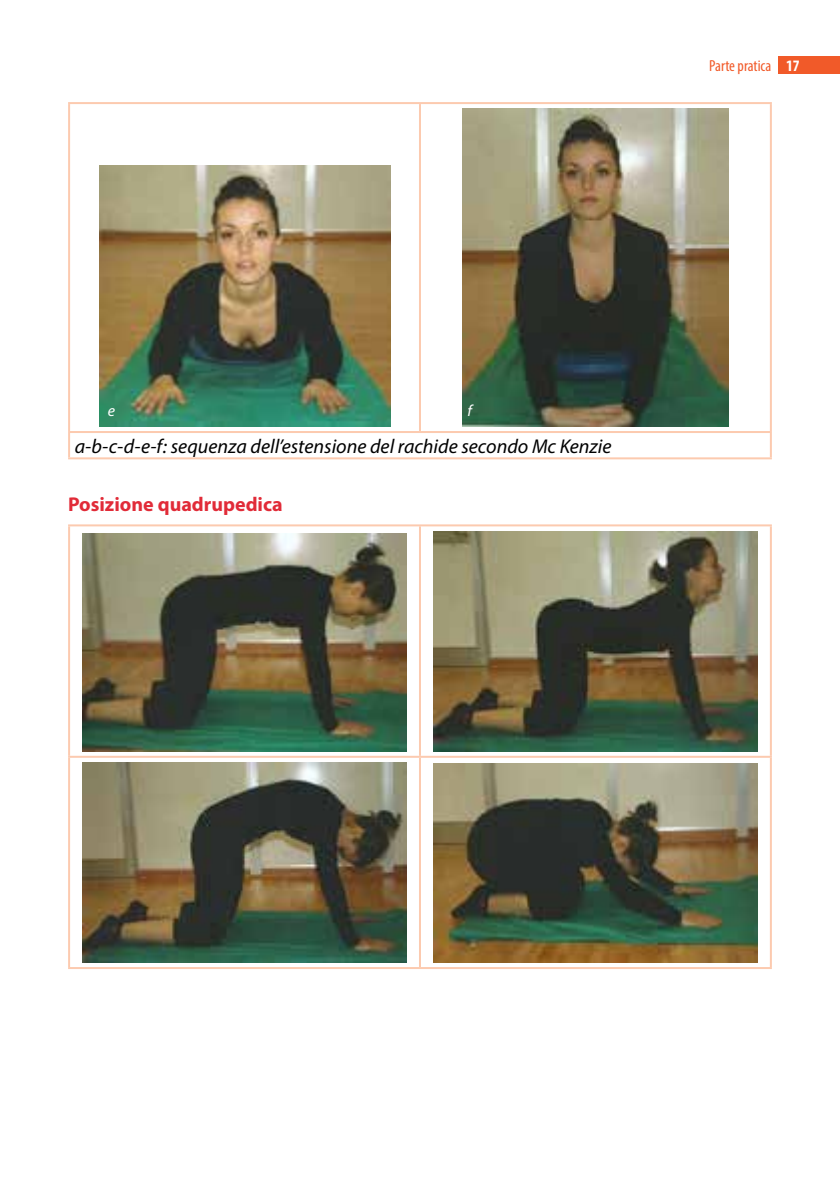
<style>
.page{position:relative;width:840px;height:1191px;background:#fff}
.page>*{position:absolute;margin:0;border:0;box-sizing:border-box;transform-origin:0 0}
.t1{font:italic 20px "Myriad Pro";color:#000}
.t2{font:700 20px "Myriad Pro";color:#e12b38}
.t3{font:condensed 16px "Myriad Pro";color:#f15a29}
.t4{font:italic 16px "Myriad Pro";color:#fff}
.s1{font-weight:700;color:#fff}
</style>
<div class="page">
<div style="left:778px;top:56px;width:61px;height:17px;background:#f15a29"></div>
<hr style="left:68px;top:104px;width:2px;height:327px;background:#fccaaf">
<hr style="left:68px;top:433px;width:2px;height:24px;background:#fccaaf">
<hr style="left:68px;top:102px;width:352px;height:2px;background:#fccaaf">
<hr style="left:420px;top:102px;width:351px;height:2px;background:#fccaaf">
<hr style="left:419px;top:104px;width:2px;height:327px;background:#fccaaf">
<hr style="left:769px;top:104px;width:2px;height:327px;background:#fccaaf">
<hr style="left:769px;top:433px;width:2px;height:24px;background:#fccaaf">
<hr style="left:68px;top:431px;width:352px;height:2px;background:#fccaaf">
<hr style="left:420px;top:431px;width:351px;height:2px;background:#fccaaf">
<hr style="left:68px;top:457px;width:352px;height:2px;background:#fccaaf">
<hr style="left:420px;top:457px;width:351px;height:2px;background:#fccaaf">
<img style="left:99px;top:165px;width:291px;height:261px">
<img style="left:462px;top:109px;width:266px;height:317px">
<hr style="left:68px;top:526px;width:2px;height:230px;background:#fccaaf">
<hr style="left:68px;top:758px;width:2px;height:209px;background:#fccaaf">
<hr style="left:68px;top:524px;width:352px;height:2px;background:#fccaaf">
<hr style="left:420px;top:524px;width:351px;height:2px;background:#fccaaf">
<hr style="left:419px;top:526px;width:2px;height:230px;background:#fccaaf">
<hr style="left:769px;top:526px;width:2px;height:230px;background:#fccaaf">
<hr style="left:419px;top:758px;width:2px;height:209px;background:#fccaaf">
<hr style="left:769px;top:758px;width:2px;height:209px;background:#fccaaf">
<hr style="left:68px;top:756px;width:352px;height:2px;background:#fccaaf">
<hr style="left:420px;top:756px;width:351px;height:2px;background:#fccaaf">
<hr style="left:68px;top:967px;width:352px;height:2px;background:#fccaaf">
<hr style="left:420px;top:967px;width:351px;height:2px;background:#fccaaf">
<img style="left:83px;top:533px;width:323px;height:218px">
<img style="left:433px;top:531px;width:323px;height:220px">
<img style="left:83px;top:762px;width:323px;height:200px">
<img style="left:433px;top:764px;width:323px;height:198px">
<p class="t3" style="left:708px;top:56px;width:92px">Parte pratica <span class="s1">17</span></p>
<p class="t4" style="left:108px;top:400px;width:9px">e</p>
<p class="t4" style="left:467px;top:400px;width:6px">f</p>
<p class="t1" style="left:75px;top:433px;width:538px">a-b-c-d-e-f: sequenza dell’estensione del rachide secondo Mc Kenzie</p>
<p class="t2" style="left:68px;top:491px;width:216px">Posizione quadrupedica</p>
</div>
